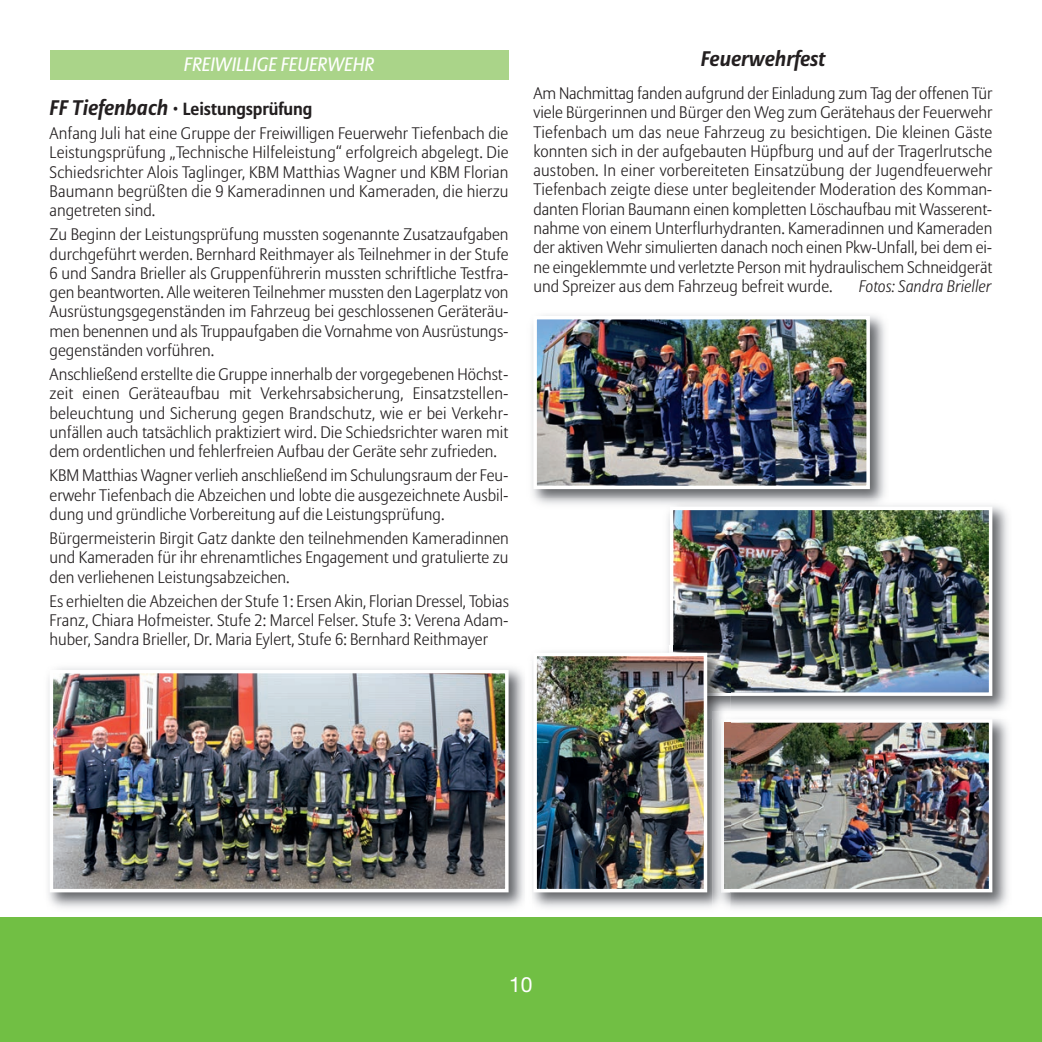
<style>
.page{position:relative;width:1042px;height:1042px;background:#fff}
.page>*{position:absolute;margin:0;border:0;box-sizing:border-box;transform-origin:0 0}
.t1{font:italic 700 21px "Allianz Sans";color:#231f20}
.t2{font:21px "Helvetica Neue";color:#fff}
.t3{font:italic 19.25px "Allianz Sans";color:#fff}
.t4{font:700 17.5px "Allianz Sans";letter-spacing:-.005em;color:#231f20}
.t5{font:300 16.62px/19.2px "Allianz Sans";color:#231f20;text-align:justify}
.t6{font:italic 300 16.62px "Allianz Sans";color:#231f20}
.s1{font-style:italic;font-size:21px}
</style>
<div class="page">
<div style="left:0;top:918px;width:1042px;height:124px;background:#71bf44"></div>
<img style="left:532px;top:315px;width:354px;height:190px">
<img style="left:538px;top:321px;width:327px;height:163px">
<div style="left:533px;top:316px;width:337px;height:173px;border:4px solid #fff"></div>
<img style="left:730px;top:719px;width:278px;height:190px">
<img style="left:730px;top:724px;width:257px;height:163px">
<div style="left:721px;top:719px;width:271px;height:173px;border:4px solid #fff"></div>
<img style="left:662px;top:498px;width:346px;height:213px">
<img style="left:675px;top:512px;width:312px;height:179px">
<div style="left:670px;top:507px;width:322px;height:189px;border:4px solid #fff"></div>
<img style="left:532px;top:662px;width:181px;height:246px">
<img style="left:713px;top:719px;width:17px;height:187px">
<img style="left:721px;top:719px;width:9px;height:173px">
<img style="left:724px;top:723px;width:6px;height:166px">
<img style="left:662px;top:645px;width:68px;height:74px">
<img style="left:670px;top:645px;width:60px;height:51px">
<img style="left:538px;top:658px;width:164px;height:229px">
<div style="left:533px;top:653px;width:174px;height:239px;border:4px solid #fff"></div>
<div style="left:50px;top:50px;width:458px;height:29px;background:#aad489"></div>
<img style="left:48px;top:668px;width:476px;height:240px">
<img style="left:55px;top:675px;width:448px;height:212px">
<div style="left:50px;top:670px;width:458px;height:222px;border:4px solid #fff"></div>
<p class="t3" style="left:184px;top:56px;width:192px">FREIWILLIGE FEUERWEHR</p>
<p class="t4" style="left:50px;top:101px;width:264px"><span class="s1">FF Tiefenbach ·</span> Leistungsprüfung</p>
<p class="t5" style="left:50px;top:125px;width:460px">Anfang Juli hat eine Gruppe der Freiwilligen Feuerwehr Tiefenbach die Leistungsprüfung „Technische Hilfeleistung“ erfolgreich abgelegt. Die Schiedsrichter Alois Taglinger, KBM Matthias Wagner und KBM Florian Baumann begrüßten die 9 Kameradinnen und Kameraden, die hierzu angetreten sind.</p>
<p class="t5" style="left:50px;top:226px;width:460px">Zu Beginn der Leistungsprüfung mussten sogenannte Zusatzaufgaben durchgeführt werden. Bernhard Reithmayer als Teilnehmer in der Stufe 6 und Sandra Brieller als Gruppenführerin mussten schriftliche Testfra&shy;gen beantworten. Alle weiteren Teilnehmer mussten den Lagerplatz von Ausrüstungsgegenständen im Fahrzeug bei geschlossenen Geräteräu&shy;men benennen und als Truppaufgaben die Vornahme von Ausrüstungs&shy;gegenständen vorführen.</p>
<p class="t5" style="left:50px;top:366px;width:460px">Anschließend erstellte die Gruppe innerhalb der vorgegebenen Höchst&shy;zeit einen Geräteaufbau mit Verkehrsabsicherung, Einsatzstellen - beleuchtung und Sicherung gegen Brandschutz, wie er bei Verkehr&shy;unfällen auch tatsächlich praktiziert wird. Die Schiedsrichter waren mit dem ordentlichen und fehlerfreien Aufbau der Geräte sehr zufrieden.</p>
<p class="t5" style="left:50px;top:467px;width:460px">KBM Matthias Wagner verlieh anschließend im Schulungsraum der Feu&shy;erwehr Tiefenbach die Abzeichen und lobte die ausgezeichnete Ausbil&shy;dung und gründliche Vorbereitung auf die Leistungsprüfung.</p>
<p class="t5" style="left:50px;top:530px;width:461px">Bürgermeisterin Birgit Gatz dankte den teilnehmenden Kameradinnen und Kameraden für ihr ehrenamtliches Engagement und gratulierte zu den verliehenen Leistungsabzeichen.</p>
<p class="t5" style="left:50px;top:592px;width:461px">Es erhielten die Abzeichen der Stufe 1: Ersen Akin, Florian Dressel, Tobias Franz, Chiara Hofmeister. Stufe 2: Marcel Felser. Stufe 3: Verena Adam&shy;huber, Sandra Brieller, Dr. Maria Eylert, Stufe 6: Bernhard Reithmayer</p>
<p class="t1" style="left:700px;top:50px;width:126px">Feuerwehrfest</p>
<p class="t5" style="left:533px;top:85px;width:460px">Am Nachmittag fanden aufgrund der Einladung zum Tag der offenen Tür viele Bürgerinnen und Bürger den Weg zum Gerätehaus der Feuerwehr Tiefenbach um das neue Fahrzeug zu besichtigen. Die kleinen Gäste konnten sich in der aufgebauten Hüpfburg und auf der Tragerlrutsche austoben. In einer vorbereiteten Einsatzübung der Jugendfeuerwehr Tiefenbach zeigte diese unter begleitender Moderation des Komman&shy;danten Florian Baumann einen kompletten Löschaufbau mit Wasserent&shy;nahme von einem Unterflurhydranten. Kameradinnen und Kameraden der aktiven Wehr simulierten danach noch einen Pkw-Unfall, bei dem ei&shy;ne eingeklemmte und verletzte Person mit hydraulischem Schneidgerät und Spreizer aus dem Fahrzeug befreit wurde.</p>
<p class="t6" style="left:859px;top:279px;width:134px">Fotos: Sandra Brieller</p>
<p class="t2" style="left:509px;top:977px;width:25px">10</p>
</div>
